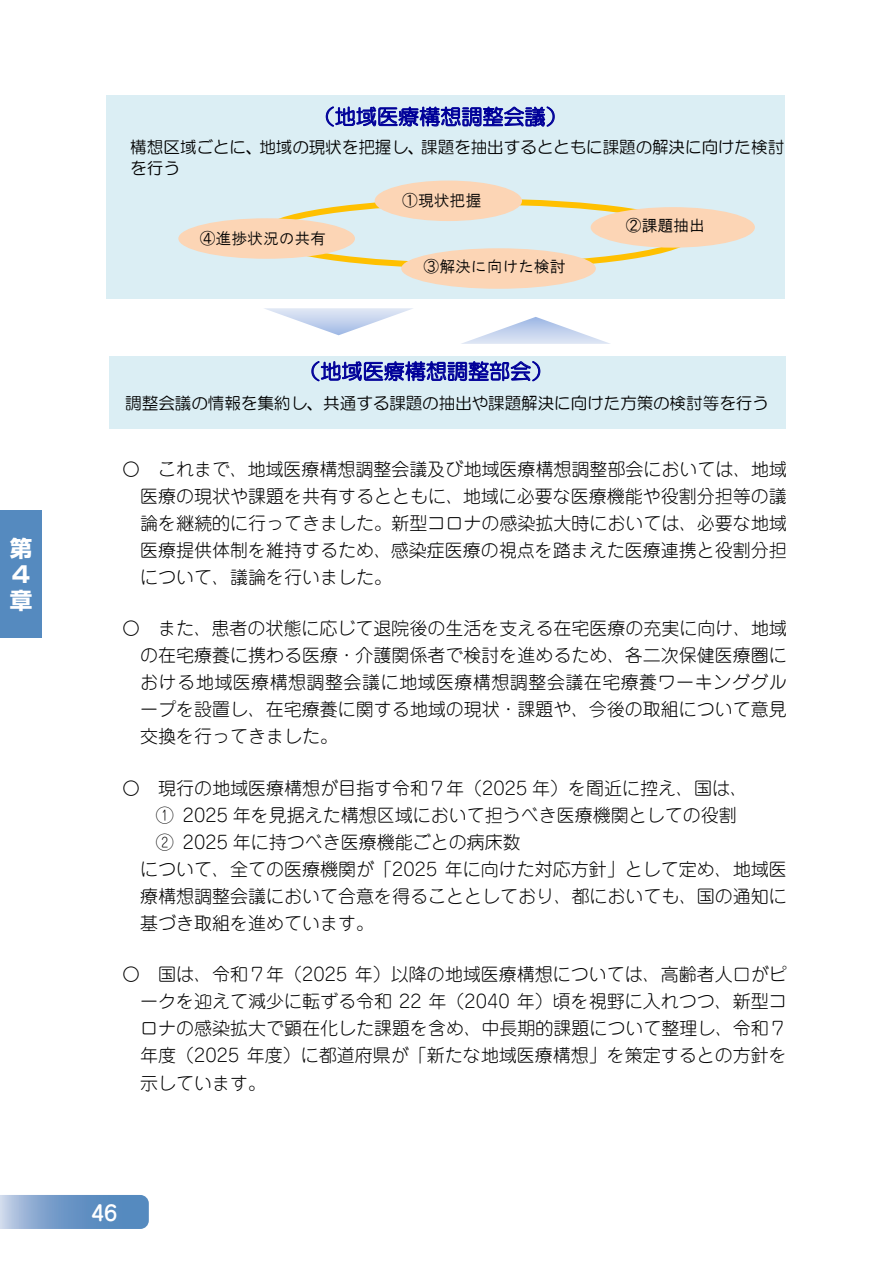
<style>
.page{position:relative;width:893px;height:1263px;background:#fff}
.page>*{position:absolute;margin:0;border:0;box-sizing:border-box;transform-origin:0 0}
.t1{font:700 22.5px/25.8px "Shin Go Pro";color:#fff;text-align:justify}
.t2{font:21px "HG Maru Gothic MPRO";color:#009}
.t3{font:500 21px "P Jun 34 Pro N";color:#fff}
.t4{font:300 18px/27px "P Jun 101 Pro N";color:#000;text-align:justify}
.t5{font:16.5px/21px "HG Maru Gothic MPRO";color:#000}
.t6{font:15.9px "HG Gothic M";color:#000}
</style>
<div class="page">
<svg style="left:0;top:1195px;width:149px;height:34px"></svg>
<div style="left:0;top:510px;width:42px;height:128px;background:#558abf"></div>
<div style="left:106px;top:95px;width:679px;height:203px;background:#dbeef4"></div>
<div style="left:109px;top:356px;width:677px;height:72px;background:#dbeef4"></div>
<div style="left:375px;top:181px;width:147px;height:40px;background:#fcd5b5;border-radius:50%"></div>
<svg style="left:264px;top:308px;width:149px;height:27px"></svg>
<div style="left:401px;top:248px;width:195px;height:41px;background:#fcd5b5;border-radius:50%"></div>
<img style="left:413px;top:254px;width:205px;height:29px">
<svg style="left:461px;top:317px;width:149px;height:27px"></svg>
<div style="left:178px;top:218px;width:177px;height:41px;background:#fcd5b5;border-radius:50%"></div>
<div style="left:591px;top:207px;width:164px;height:41px;background:#fcd5b5;border-radius:50%"></div>
<img style="left:391px;top:213px;width:115px;height:4px">
<img style="left:189px;top:226px;width:157px;height:29px">
<p class="t1" style="left:10px;top:533px;width:23px">第４章</p>
<p class="t2" style="left:314px;top:106px;width:255px">（地域医療構想調整会議）</p>
<p class="t5" style="left:130px;top:137px;width:655px">構想区域ごとに、地域の現状を把握し、課題を抽出するとともに課題の解決に向けた検討を行う</p>
<p class="t6" style="left:200px;top:230px;width:128px">④進捗状況の共有</p>
<p class="t6" style="left:402px;top:192px;width:81px">①現状把握</p>
<p class="t6" style="left:424px;top:258px;width:144px">③解決に向けた検討</p>
<p class="t6" style="left:626px;top:217px;width:81px">②課題抽出</p>
<p class="t2" style="left:299px;top:361px;width:255px">（地域医療構想調整部会）</p>
<p class="t5" style="left:125px;top:393px;width:645px">調整会議の情報を集約し、共通する課題の抽出や課題解決に向けた方策の検討等を行う</p>
<p class="t4" style="left:140px;top:454px;width:648px;text-indent:-18px">○ これまで、地域医療構想調整会議及び地域医療構想調整部会においては、地域医療の現状や課題を共有するとともに、地域に必要な医療機能や役割分担等の議論を継続的に行ってきました。新型コロナの感染拡大時においては、必要な地域医療提供体制を維持するため、感染症医療の視点を踏まえた医療連携と役割分担について、議論を行いました。</p>
<p class="t4" style="left:140px;top:614px;width:648px;text-indent:-18px">○ また、患者の状態に応じて退院後の生活を支える在宅医療の充実に向け、地域の在宅療養に携わる医療・介護関係者で検討を進めるため、各二次保健医療圏における地域医療構想調整会議に地域医療構想調整会議在宅療養ワーキンググループを設置し、在宅療養に関する地域の現状・課題や、今後の取組について意見交換を行ってきました。</p>
<p class="t4" style="left:122px;top:773px;width:627px">○ 現行の地域医療構想が目指す令和７年（2025 年）を間近に控え、国は、</p>
<p class="t4" style="left:156px;top:800px;width:582px">① 2025 年を見据えた構想区域において担うべき医療機関としての役割</p>
<p class="t4" style="left:156px;top:827px;width:366px">② 2025 年に持つべき医療機能ごとの病床数</p>
<p class="t4" style="left:140px;top:854px;width:648px">について、全ての医療機関が「2025 年に向けた対応方針」として定め、地域医</p>
<p class="t4" style="left:140px;top:881px;width:648px">療構想調整会議において合意を得ることとしており、都においても、国の通知に</p>
<p class="t4" style="left:140px;top:908px;width:235px">基づき取組を進めています。</p>
<p class="t4" style="left:140px;top:960px;width:648px;text-indent:-18px">○ 国は、令和７年（2025 年）以降の地域医療構想については、高齢者人口がピークを迎えて減少に転ずる令和 22 年（2040 年）頃を視野に入れつつ、新型コロナの感染拡大で顕在化した課題を含め、中長期的課題について整理し、令和７年度（2025 年度）に都道府県が「新たな地域医療構想」を策定するとの方針を示しています。</p>
<p class="t3" style="left:91px;top:1196px;width:28px">46</p>
</div>
